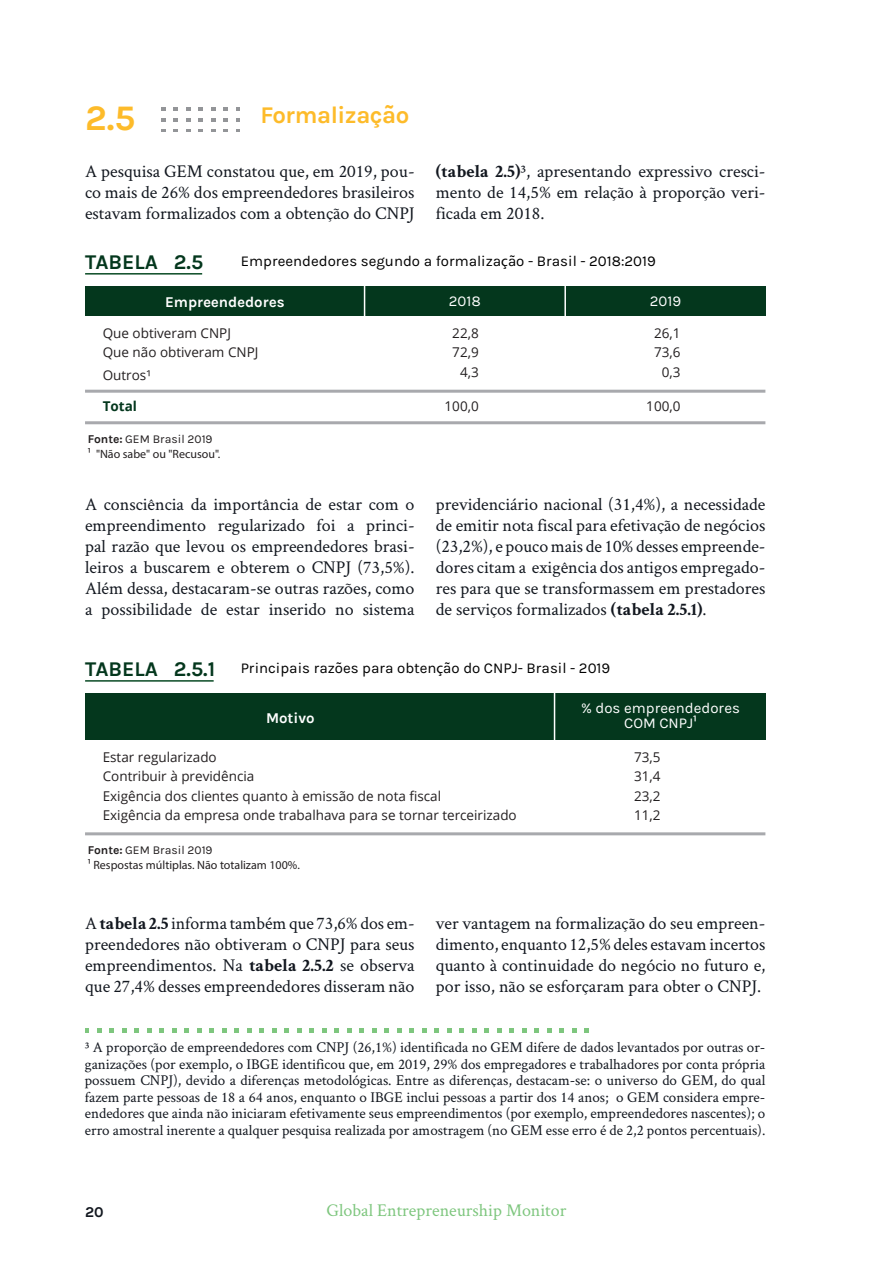
<style>
.page{position:relative;width:893px;height:1263px;background:#fff}
.page>*{position:absolute;margin:0;border:0;box-sizing:border-box;transform-origin:0 0}
.t1{font:700 36px "Karla";color:#fdbb2a}
.t2{font:700 24px "Karmilla";letter-spacing:-.02em;color:#fdbb2a}
.t3{font:700 21px "Karla";color:#04371d}
.t4{font:18px/21px "Crimson Text";color:#12171f;text-align:justify}
.t5{font:18px "Crimson Text";color:#7ec67e}
.t6{font:15px/16.5px "Crimson Text";color:#12171f;text-align:justify}
.t7{font:15px "Karla";color:#000001}
.t8{font:15px/15px "Karmilla";color:#fff;text-align:center}
.t9{font:700 15px "Karmilla";color:#fff}
.t10{font:700 15px "Karla";color:#12171f}
.t11{font:13.5px/19.5px "Open Sans";color:#231f20}
.t12{font:700 13.5px "Open Sans";color:#04371d}
.t13{font:12px "Open Sans";color:#231f20}
.t14{font:12px "Karla";color:#231f20}
.s1{font-weight:700}
.s2{font-family:"Myriad Pro"}
.s3{font-weight:700;font-size:21px;color:#04371d}
</style>
<div class="page">
<hr style="left:85px;top:680px;width:129px;height:2px;background:#0a4b25">
<hr style="left:85px;top:832px;width:680px;height:3px;background:#a8a9ad">
<div style="left:85px;top:693px;width:680px;height:47px;background:#04371d"></div>
<hr style="left:554px;top:687px;width:1px;height:59px;background:#fff">
<svg style="left:162px;top:107px;width:77px;height:24px"></svg>
<hr style="left:85px;top:273px;width:117px;height:2px;background:#0a4b25">
<hr style="left:85px;top:421px;width:680px;height:3px;background:#a8a9ad">
<hr style="left:85px;top:390px;width:680px;height:3px;background:#a8a9ad">
<div style="left:85px;top:286px;width:680px;height:29px;background:#04371d"></div>
<hr style="left:364px;top:270px;width:1px;height:61px;background:#fff">
<hr style="left:564px;top:270px;width:2px;height:61px;background:#fff">
<svg style="left:85px;top:1028px;width:504px;height:5px"></svg>
<h1 class="t1" style="left:85px;top:97px;width:52px">2.5</h1>
<h2 class="t2" style="left:260px;top:100px;width:150px">Formalização</h2>
<p class="t4" style="left:85px;top:160px;width:331px">A pesquisa GEM constatou que, em 2019, pou&shy;co mais de 26% dos empreendedores brasileiros estavam formalizados com a obtenção do CNPJ</p>
<p class="t4" style="left:436px;top:160px;width:331px"><span class="s1">(tabela 2.5)</span>³, apresentando expressivo cresci&shy;mento de 14,5% em relação à proporção veri&shy;ficada em 2018.</p>
<p class="t3" style="left:85px;top:250px;width:120px">TABELA 2.5</p>
<p class="t7" style="left:241px;top:253px;width:417px">Empreendedores segundo a formaliza<span class="s2">ç</span>ão - Brasil - 2018:2019</p>
<p class="t9" style="left:165px;top:292px;width:121px">Empreendedores</p>
<p class="t8" style="left:449px;top:294px;width:33px">2018</p>
<p class="t8" style="left:650px;top:294px;width:33px">2019</p>
<p class="t11" style="left:103px;top:323px;width:157px">Que obtiveram CNPJ<br>Que não obtiveram CNPJ</p>
<p class="t11" style="left:103px;top:365px;width:50px">Outros¹</p>
<p class="t12" style="left:103px;top:397px;width:36px">Total</p>
<p class="t11" style="left:452px;top:323px;width:28px;text-align:center">22,8<br>72,9<br>4,3</p>
<p class="t11" style="left:445px;top:396px;width:36px">100,0</p>
<p class="t11" style="left:654px;top:323px;width:28px;text-align:center">26,1<br>73,6<br>0,3</p>
<p class="t11" style="left:646px;top:396px;width:36px">100,0</p>
<p class="t14" style="left:88px;top:432px;width:126px"><span class="s1">Fonte:</span> GEM Brasil 2019</p>
<p class="t13" style="left:88px;top:446px;width:134px">¹ "Não sabe" ou "Recusou".</p>
<p class="t4" style="left:85px;top:493px;width:331px">A consciência da importância de estar com o empreendimento regularizado foi a princi&shy;pal razão que levou os empreendedores brasi&shy;leiros a buscarem e obterem o CNPJ (73,5%).<br>Além dessa, destacaram-se outras razões, como a possibilidade de estar inserido no sistema</p>
<p class="t4" style="left:436px;top:493px;width:331px">previdenciário nacional (31,4%), a necessidade de emitir nota fiscal para efetivação de negócios (23,2%), e pouco mais de 10% desses empreende&shy;dores citam a exigência dos antigos empregado&shy;res para que se transformassem em prestadores de serviços formalizados <span class="s1">(tabela 2.5.1)</span>.</p>
<p class="t7" style="left:85px;top:660px;width:527px"><span class="s3">TABELA 2.5.1</span> Principais razões para obten<span class="s2">ç</span>ão do CNPJ- Brasil - 2019</p>
<p class="t9" style="left:266px;top:708px;width:50px">Motivo</p>
<p class="t8" style="left:581px;top:701px;width:160px">% dos empreendedores<br>COM CNPJ<span class="s2">¹</span></p>
<p class="t11" style="left:103px;top:746px;width:416px">Estar regularizado<br>Contribuir à previdência<br>Exigência dos clientes quanto à emissão de nota fiscal<br>Exigência da empresa onde trabalhava para se tornar terceirizado</p>
<p class="t11" style="left:634px;top:746px;width:28px;text-align:justify">73,5<br>31,4<br>23,2<br>11,2</p>
<p class="t14" style="left:88px;top:843px;width:126px"><span class="s1">Fonte:</span> GEM Brasil 2019</p>
<p class="t13" style="left:88px;top:857px;width:213px">¹ Respostas múltiplas. Não totalizam 100%.</p>
<p class="t4" style="left:85px;top:912px;width:331px">A <span class="s1">tabela 2.5</span> informa também que 73,6% dos em&shy;preendedores não obtiveram o CNPJ para seus empreendimentos. Na <span class="s1">tabela 2.5.2</span> se observa que 27,4% desses empreendedores disseram não</p>
<p class="t4" style="left:436px;top:912px;width:331px">ver vantagem na formalização do seu empreen&shy;dimento, enquanto 12,5% deles estavam incertos quanto à continuidade do negócio no futuro e, por isso, não se esforçaram para obter o CNPJ.</p>
<p class="t6" style="left:85px;top:1039px;width:682px">³ A proporção de empreendedores com CNPJ (26,1%) identificada no GEM difere de dados levantados por outras or&shy;ganizações (por exemplo, o IBGE identificou que, em 2019, 29% dos empregadores e trabalhadores por conta própria possuem CNPJ), devido a diferenças metodológicas. Entre as diferenças, destacam-se: o universo do GEM, do qual fazem parte pessoas de 18 a 64 anos, enquanto o IBGE inclui pessoas a partir dos 14 anos; o GEM considera empre&shy;endedores que ainda não iniciaram efetivamente seus empreendimentos (por exemplo, empreendedores nascentes); o erro amostral inerente a qualquer pesquisa realizada por amostragem (no GEM esse erro é de 2,2 pontos percentuais).</p>
<p class="t10" style="left:85px;top:1203px;width:20px">20</p>
<p class="t5" style="left:327px;top:1198px;width:241px">Global Entrepreneurship Monitor</p>
</div>
